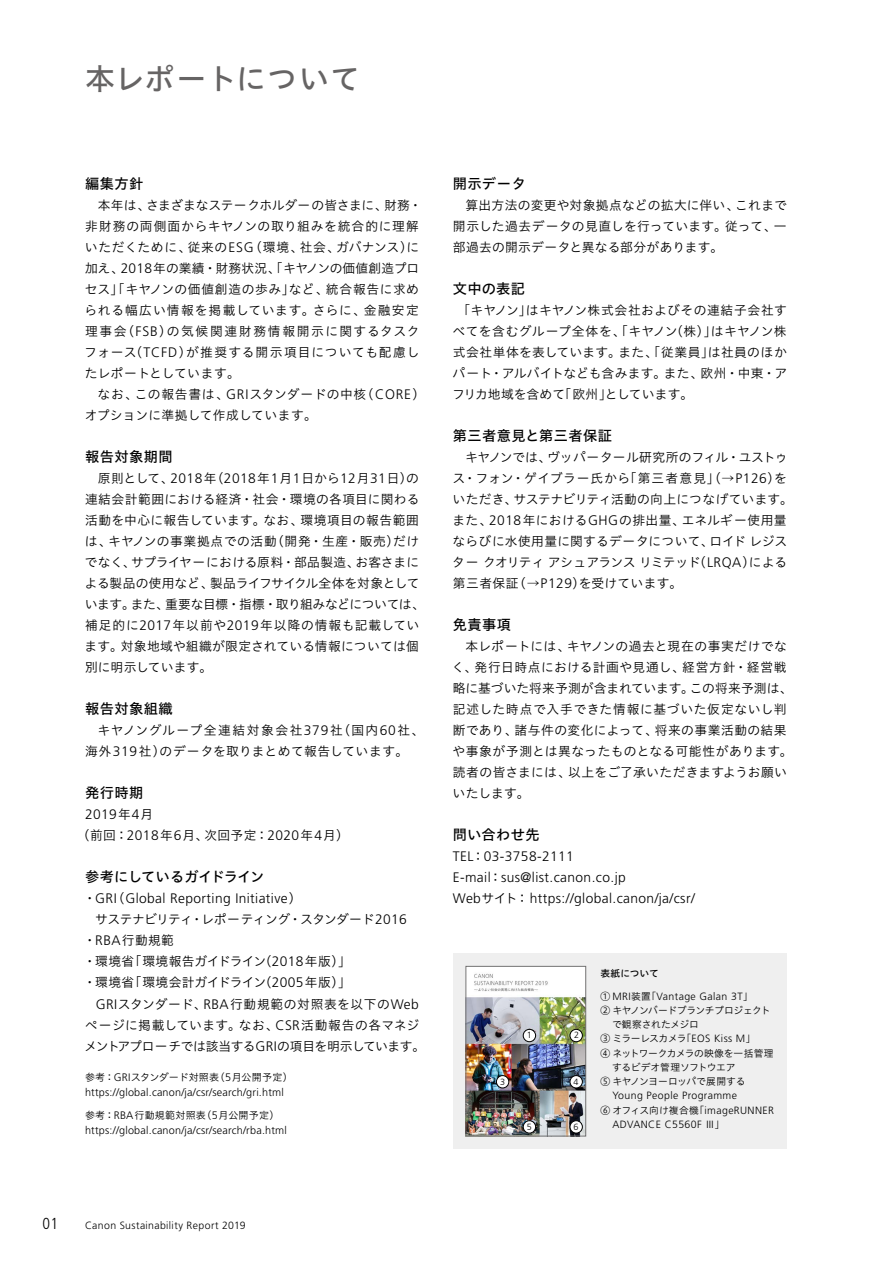
<style>
.page{position:relative;width:893px;height:1263px;background:#fff}
.page>*{position:absolute;margin:0;border:0;box-sizing:border-box;transform-origin:0 0}
.t1{font:30px "Hiragino UD Sans Std W5";letter-spacing:.03em;color:#666464}
.t2{font:300 condensed 15.9px "Frutiger";color:#000}
.t3{font:14.25px "Hiragino UD Sans Std W5";letter-spacing:.03em;color:#000}
.t4{font:14.25px "Hiragino UD Sans Std W5";letter-spacing:-.03em;color:#000}
.t5{font:300 13.8px/21px "Frutiger";letter-spacing:.03em;color:#000}
.t6{font:12.75px/21px "Hiragino UD Sans Std W3";letter-spacing:.025em;color:#000}
.t7{font:12.75px/21px "Hiragino UD Sans Std W3";letter-spacing:.05em;color:#000}
.t8{font:12.75px/21px "Hiragino UD Sans Std W3";letter-spacing:-.03em;color:#000}
.t9{font:12.75px/21px "Hiragino UD Sans Std W3";letter-spacing:.06em;color:#000}
.t10{font:300 10.8px "Frutiger";letter-spacing:.02em;color:#000}
.t11{font:300 10.5px "Frutiger";letter-spacing:.035em;color:#000}
.t12{font:10.05px "Hiragino UD Sans Std W3";color:#000}
.t13{font:10.05px "Hiragino UD Sans Std W3";letter-spacing:.02em;color:#000}
.t14{font:9.75px "Hiragino UD Sans Std W3";letter-spacing:-.03em;color:#000}
.t15{font:9.75px "Hiragino UD Sans Std W3";letter-spacing:.01em;color:#000}
.t16{font:9.75px "Hiragino UD Sans Std W3";letter-spacing:-.005em;color:#000}
.t17{font:9.75px "Hiragino UD Sans Std W5";letter-spacing:-.01em;color:#000}
.t18{font:300 9px "Frutiger";color:#000}
.s1{font-family:"Frutiger";font-weight:300;font-size:13.8px}
.s2{font-family:"Hiragino UD Sans Std W3";font-weight:400;font-size:12.75px}
.s3{font-family:"Frutiger";font-weight:300;font-size:10.8px}
.s4{font-family:"Hiragino UD Sans Std W3";font-weight:400;font-size:9.75px}
.s5{font-family:"Frutiger";font-weight:300;font-size:10.5px}
</style>
<div class="page">
<div style="left:453px;top:953px;width:334px;height:196px;background:#efefef"></div>
<img style="left:468px;top:968px;width:116px;height:166px">
<div style="left:466px;top:966px;width:120px;height:170px;border:1px solid #727171"></div>
<div style="left:523px;top:1029px;width:13px;height:13px;background:#fff;border-radius:50%"></div>
<div style="left:523px;top:1029px;width:13px;height:13px;border:1px solid #000;border-radius:50%"></div>
<div style="left:570px;top:1029px;width:12px;height:13px;background:#fff;border-radius:50%"></div>
<div style="left:570px;top:1029px;width:13px;height:13px;border:1px solid #000;border-radius:50%"></div>
<div style="left:496px;top:1075px;width:13px;height:13px;background:#fff;border-radius:50%"></div>
<div style="left:496px;top:1075px;width:13px;height:13px;border:1px solid #000;border-radius:50%"></div>
<div style="left:570px;top:1075px;width:12px;height:13px;background:#fff;border-radius:50%"></div>
<div style="left:570px;top:1075px;width:13px;height:13px;border:1px solid #000;border-radius:50%"></div>
<div style="left:523px;top:1121px;width:13px;height:12px;background:#fff;border-radius:50%"></div>
<div style="left:523px;top:1120px;width:13px;height:13px;border:1px solid #000;border-radius:50%"></div>
<div style="left:570px;top:1121px;width:12px;height:12px;background:#fff;border-radius:50%"></div>
<div style="left:570px;top:1120px;width:13px;height:13px;border:1px solid #000;border-radius:50%"></div>
<h1 class="t1" style="left:85px;top:56px;width:276px">本レポートについて</h1>
<p class="t3" style="left:85px;top:173px;width:60px">編集方針</p>
<p class="t7" style="left:84px;top:194px;width:339px;text-indent:14px">本年は、さまざまなステークホルダーの皆さまに、財務・非財務の両側面からキヤノンの取り組みを統合的に理解いただくために、従来の<span class="s1">ESG</span>（環境、社会、ガバナンス）に加え、<span class="s1">2018</span>年の業績・財務状況、「キヤノンの価値創造プロセス」「キヤノンの価値創造の歩み」など、統合報告に求められる幅広い情報を掲載しています。さらに、金融安定理事会（<span class="s1">FSB</span>）の気候関連財務情報開示に関するタスクフォース（<span class="s1">TCFD</span>）が推奨する開示項目についても配慮したレポートとしています。</p>
<p class="t6" style="left:85px;top:383px;width:342px;text-indent:13px">なお、この報告書は、<span class="s1">GRI</span>スタンダードの中核（<span class="s1">CORE</span>）オプションに準拠して作成しています。</p>
<p class="t3" style="left:85px;top:446px;width:89px">報告対象期間</p>
<p class="t6" style="left:84px;top:467px;width:342px;text-indent:13px">原則として、<span class="s1">2018</span>年（<span class="s1">2018</span>年<span class="s1">1</span>月<span class="s1">1</span>日から<span class="s1">12</span>月<span class="s1">31</span>日）の連結会計範囲における経済・社会・環境の各項目に関わる活動を中心に報告しています。なお、環境項目の報告範囲は、キヤノンの事業拠点での活動（開発・生産・販売）だけでなく、サプライヤーにおける原料・部品製造、お客さまによる製品の使用など、製品ライフサイクル全体を対象としています。また、重要な目標・指標・取り組みなどについては、補足的に<span class="s1">2017</span>年以前や<span class="s1">2019</span>年以降の情報も記載しています。対象地域や組織が限定されている情報については個別に明示しています。</p>
<p class="t3" style="left:85px;top:698px;width:89px">報告対象組織</p>
<p class="t9" style="left:85px;top:719px;width:341px;text-indent:12px">キヤノングループ全連結対象会社<span class="s1">379</span>社（国内<span class="s1">60</span>社、海外<span class="s1">319</span>社）のデータを取りまとめて報告しています。</p>
<p class="t3" style="left:85px;top:782px;width:60px">発行時期</p>
<p class="t5" style="left:85px;top:804px;width:70px">2019<span class="s2">年</span>4<span class="s2">月</span></p>
<p class="t6" style="left:77px;top:824px;width:274px">（前回：<span class="s1">2018</span>年<span class="s1">6</span>月、次回予定：<span class="s1">2020</span>年<span class="s1">4</span>月）</p>
<p class="t4" style="left:85px;top:866px;width:181px">参考にしているガイドライン</p>
<p class="t5" style="left:83px;top:888px;width:219px"><span class="s2">・</span>GRI<span class="s2">（</span>Global Reporting Initiative<span class="s2">）</span></p>
<p class="t8" style="left:83px;top:908px;width:325px;text-indent:12px">サステナビリティ・レポーティング・スタンダード<span class="s1">2016</span>・<span class="s1">RBA</span>行動規範<br>・環境省「環境報告ガイドライン（<span class="s1">2018</span>年版）」<br>・環境省「環境会計ガイドライン（<span class="s1">2005</span>年版）」</p>
<p class="t6" style="left:85px;top:992px;width:342px;text-align:center"><span class="s1">GRI</span>スタンダード、<span class="s1">RBA</span>行動規範の対照表を以下の<span class="s1">Web<br></span>ページに掲載しています。なお、<span class="s1">CSR</span>活動報告の各マネジメントアプローチでは該当する<span class="s1">GRI</span>の項目を明示しています。</p>
<p class="t12" style="left:85px;top:1069px;width:209px">参考：<span class="s3">GRI</span>スタンダード対照表（<span class="s3">5</span>月公開予定）</p>
<p class="t10" style="left:85px;top:1086px;width:200px">https://global.canon/ja/csr/search/gri.html</p>
<p class="t13" style="left:85px;top:1107px;width:196px">参考：<span class="s3">RBA</span>行動規範対照表（<span class="s3">5</span>月公開予定）</p>
<p class="t10" style="left:85px;top:1124px;width:203px">https://global.canon/ja/csr/search/rba.html</p>
<p class="t2" style="left:43px;top:1214px;width:17px">01</p>
<p class="t11" style="left:85px;top:1219px;width:162px">Canon Sustainability Report 2019</p>
<p class="t3" style="left:453px;top:173px;width:75px">開示データ</p>
<p class="t6" style="left:453px;top:194px;width:336px;text-align:justify;text-indent:13px">算出方法の変更や対象拠点などの拡大に伴い、これまで開示した過去データの見直しを行っています。従って、一部過去の開示データと異なる部分があります。</p>
<p class="t3" style="left:453px;top:278px;width:74px">文中の表記</p>
<p class="t6" style="left:452px;top:299px;width:336px;text-align:justify;text-indent:5px">「キヤノン」はキヤノン株式会社およびその連結子会社すべてを含むグループ全体を、「キヤノン（株）」はキヤノン株式会社単体を表しています。また、「従業員」は社員のほかパート・アルバイトなども含みます。また、欧州・中東・アフリカ地域を含めて「欧州」としています。</p>
<p class="t3" style="left:453px;top:425px;width:161px">第三者意見と第三者保証</p>
<p class="t6" style="left:452px;top:446px;width:342px;text-indent:13px">キヤノンでは、ヴッパータール研究所のフィル・ユストゥス・フォン・ゲイブラー氏から「第三者意見」（→<span class="s1">P126</span>）をいただき、サステナビリティ活動の向上につなげています。また、<span class="s1">2018</span>年における<span class="s1">GHG</span>の排出量、エネルギー使用量ならびに水使用量に関するデータについて、ロイドレジスタークオリティアシュアランスリミテッド（<span class="s1">LRQA</span>）による第三者保証（→<span class="s1">P129</span>）を受けています。</p>
<p class="t3" style="left:453px;top:614px;width:60px">免責事項</p>
<p class="t6" style="left:452px;top:635px;width:343px;text-indent:14px">本レポートには、キヤノンの過去と現在の事実だけでなく、発行日時点における計画や見通し、経営方針・経営戦略に基づいた将来予測が含まれています。この将来予測は、記述した時点で入手できた情報に基づいた仮定ないし判断であり、諸与件の変化によって、将来の事業活動の結果や事象が予測とは異なったものとなる可能性があります。読者の皆さまには、以上をご了承いただきますようお願いいたします。</p>
<p class="t3" style="left:453px;top:824px;width:88px">問い合わせ先</p>
<p class="t5" style="left:453px;top:846px;width:243px">TEL<span class="s2">：</span>03-3758-2111<br>E-mail<span class="s2">：</span>sus@list.canon.co.jp<br>Web<span class="s2">サイト：</span> https://global.canon/ja/csr/</p>
<p class="t18" style="left:500px;top:1076px;width:7px">3</p>
<p class="t18" style="left:527px;top:1030px;width:7px">1</p>
<p class="t18" style="left:574px;top:1030px;width:7px">2</p>
<p class="t18" style="left:573px;top:1076px;width:7px">4</p>
<p class="t18" style="left:527px;top:1121px;width:7px">5</p>
<p class="t18" style="left:573px;top:1121px;width:7px">6</p>
<p class="t17" style="left:600px;top:966px;width:60px">表紙について</p>
<p class="t11" style="left:600px;top:990px;width:154px"><span class="s4">①</span> MRI<span class="s4">装置「</span>Vantage Galan 3T<span class="s4">」</span></p>
<p class="t14" style="left:600px;top:1003px;width:172px">② キヤノンバードブランチプロジェクト</p>
<p class="t16" style="left:612px;top:1017px;width:89px">で観察されたメジロ</p>
<p class="t14" style="left:600px;top:1031px;width:157px">③ ミラーレスカメラ「<span class="s5">EOS Kiss M</span>」</p>
<p class="t14" style="left:600px;top:1045px;width:175px">④ ネットワークカメラの映像を一括管理</p>
<p class="t14" style="left:612px;top:1060px;width:125px">するビデオ管理ソフトウエア</p>
<p class="t14" style="left:600px;top:1074px;width:147px">⑤ キヤノンヨーロッパで展開する</p>
<p class="t11" style="left:612px;top:1090px;width:126px">Young People Programme</p>
<p class="t15" style="left:600px;top:1102px;width:175px">⑥ オフィス向け複合機「<span class="s5">imageRUNNER</span></p>
<p class="t11" style="left:612px;top:1118px;width:114px">ADVANCE C5560F <span class="s4">Ⅲ」</span></p>
</div>
